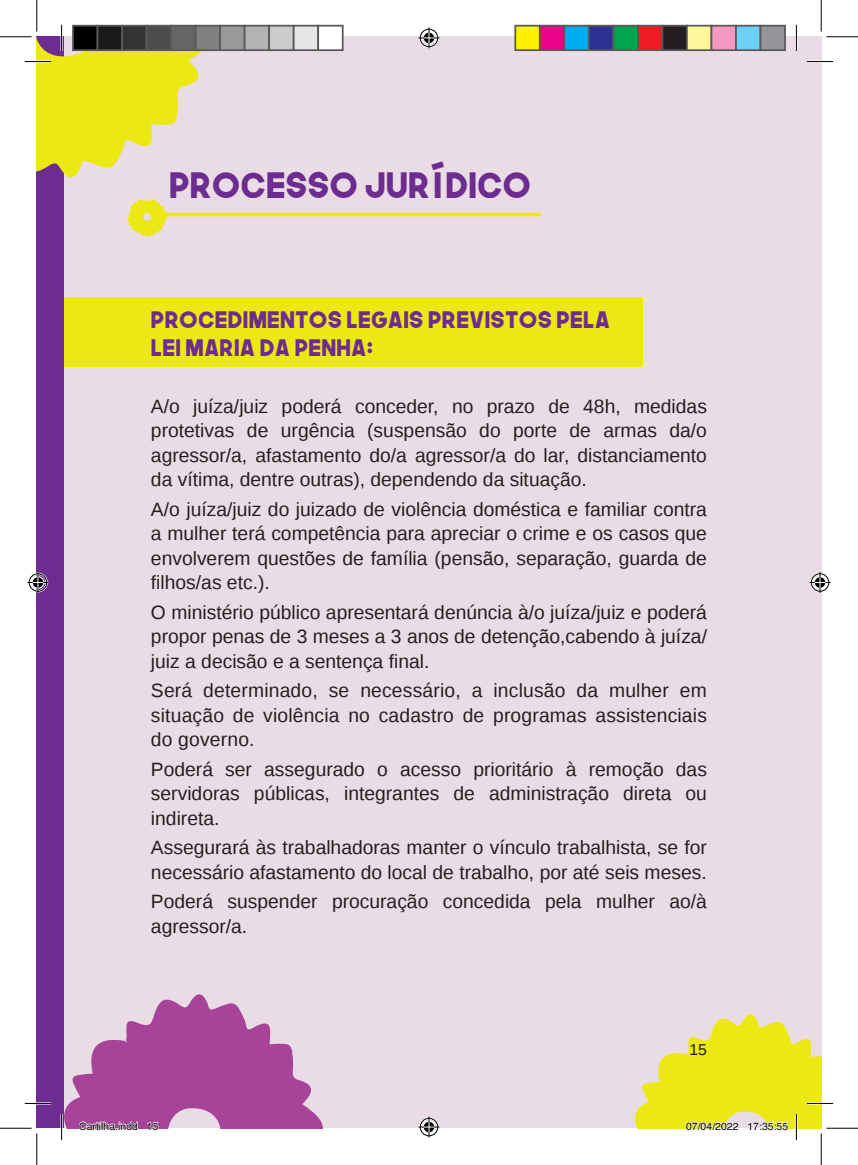
<style>
.page{position:relative;width:858px;height:1165px;background:#fff}
.page>*{position:absolute;margin:0;border:0;box-sizing:border-box;transform-origin:0 0}
.t1{font:35px "The Next Font";color:#6c2c90}
.t2{font:22.75px "The Next Font";letter-spacing:.01em;color:#6c2c90}
.t3{font:19.25px/24.5px "Liberation Sans";color:#231f20;text-align:justify}
.t4{font:15.75px "Liberation Sans";color:#231f20}
.t5{font:10.5px "Helvetica";color:#000}
</style>
<div class="page">
<div style="left:64px;top:37px;width:757px;height:1091px;background:#eadce5"></div>
<div style="left:37px;top:37px;width:27px;height:1091px;background:#6c2c90"></div>
<div style="left:64px;top:297px;width:578px;height:70px;background:#ece813"></div>
<hr style="left:152px;top:213px;width:388px;height:3px;background:#ece813">
<svg style="left:127px;top:199px;width:41px;height:38px"></svg>
<hr style="left:806px;top:60px;width:26px;height:3px;background:#fff">
<hr style="left:795px;top:25px;width:2px;height:26px;background:#fff">
<svg style="left:806px;top:61px;width:26px;height:1px"></svg>
<svg style="left:25px;top:25px;width:195px;height:156px"></svg>
<svg style="left:795px;top:25px;width:1px;height:26px"></svg>
<hr style="left:0;top:36px;width:32px;height:2px;background:#fff">
<hr style="left:36px;top:0;width:2px;height:32px;background:#fff">
<hr style="left:0;top:36px;width:32px;height:1px;background:#000">
<hr style="left:826px;top:36px;width:31px;height:1px;background:#000">
<hr style="left:0;top:1128px;width:32px;height:1px;background:#000">
<hr style="left:826px;top:1128px;width:31px;height:1px;background:#000">
<hr style="left:36px;top:0;width:1px;height:32px;background:#000">
<hr style="left:36px;top:1133px;width:1px;height:32px;background:#000">
<hr style="left:820px;top:0;width:1px;height:32px;background:#000">
<hr style="left:820px;top:1133px;width:1px;height:32px;background:#000">
<svg style="left:418px;top:27px;width:21px;height:21px"></svg>
<svg style="left:418px;top:1116px;width:21px;height:21px"></svg>
<svg style="left:27px;top:572px;width:21px;height:21px"></svg>
<svg style="left:809px;top:572px;width:21px;height:21px"></svg>
<div style="left:73px;top:26px;width:24px;height:24px;background:#000"></div>
<div style="left:72px;top:25px;width:26px;height:26px;border:2px solid #595959"></div>
<div style="left:97px;top:26px;width:25px;height:24px;background:#1a1a1a"></div>
<div style="left:97px;top:25px;width:26px;height:26px;border:2px solid #595959"></div>
<div style="left:122px;top:26px;width:24px;height:24px;background:#333"></div>
<div style="left:121px;top:25px;width:26px;height:26px;border:2px solid #595959"></div>
<div style="left:146px;top:26px;width:25px;height:24px;background:#4d4d4d"></div>
<div style="left:146px;top:25px;width:26px;height:26px;border:2px solid #595959"></div>
<div style="left:171px;top:26px;width:24px;height:24px;background:#666"></div>
<div style="left:170px;top:25px;width:26px;height:26px;border:2px solid #595959"></div>
<div style="left:195px;top:26px;width:25px;height:24px;background:#808080"></div>
<div style="left:195px;top:25px;width:26px;height:26px;border:2px solid #595959"></div>
<div style="left:220px;top:26px;width:24px;height:24px;background:#999"></div>
<div style="left:219px;top:25px;width:26px;height:26px;border:2px solid #595959"></div>
<div style="left:244px;top:26px;width:25px;height:24px;background:#b3b3b3"></div>
<div style="left:244px;top:25px;width:26px;height:26px;border:2px solid #595959"></div>
<div style="left:269px;top:26px;width:24px;height:24px;background:#ccc"></div>
<div style="left:268px;top:25px;width:26px;height:26px;border:2px solid #595959"></div>
<div style="left:293px;top:26px;width:25px;height:24px;background:#e6e6e6"></div>
<div style="left:293px;top:25px;width:26px;height:26px;border:2px solid #595959"></div>
<div style="left:318px;top:26px;width:24px;height:24px;background:#fff"></div>
<div style="left:317px;top:25px;width:26px;height:26px;border:2px solid #595959"></div>
<div style="left:515px;top:26px;width:24px;height:24px;background:#fff101"></div>
<div style="left:514px;top:25px;width:26px;height:26px;border:2px solid #595959"></div>
<div style="left:539px;top:26px;width:25px;height:24px;background:#ed028c"></div>
<div style="left:538px;top:25px;width:27px;height:26px;border:2px solid #595959"></div>
<div style="left:564px;top:26px;width:24px;height:24px;background:#00aeef"></div>
<div style="left:563px;top:25px;width:26px;height:26px;border:2px solid #595959"></div>
<div style="left:588px;top:26px;width:25px;height:24px;background:#2e3092"></div>
<div style="left:587px;top:25px;width:27px;height:26px;border:2px solid #595959"></div>
<div style="left:613px;top:26px;width:24px;height:24px;background:#00a54f"></div>
<div style="left:612px;top:25px;width:26px;height:26px;border:2px solid #595959"></div>
<div style="left:637px;top:26px;width:25px;height:24px;background:#ee1d23"></div>
<div style="left:636px;top:25px;width:27px;height:26px;border:2px solid #595959"></div>
<div style="left:662px;top:26px;width:24px;height:24px;background:#231f20"></div>
<div style="left:661px;top:25px;width:26px;height:26px;border:2px solid #595959"></div>
<div style="left:686px;top:26px;width:25px;height:24px;background:#fff79a"></div>
<div style="left:685px;top:25px;width:27px;height:26px;border:2px solid #595959"></div>
<div style="left:711px;top:26px;width:24px;height:24px;background:#f499c2"></div>
<div style="left:710px;top:25px;width:26px;height:26px;border:2px solid #595959"></div>
<div style="left:735px;top:26px;width:25px;height:24px;background:#6bcff6"></div>
<div style="left:734px;top:25px;width:27px;height:26px;border:2px solid #595959"></div>
<div style="left:760px;top:26px;width:24px;height:24px;background:#939598"></div>
<div style="left:759px;top:25px;width:26px;height:26px;border:2px solid #595959"></div>
<svg style="left:25px;top:991px;width:298px;height:149px"></svg>
<svg style="left:635px;top:1011px;width:197px;height:129px"></svg>
<p class="t1" style="left:169px;top:161px;width:363px">PROCESSO JURÍDICO</p>
<p class="t2" style="left:151px;top:304px;width:460px">PROCEDIMENTOS LEGAIS PREVISTOS PELA</p>
<p class="t2" style="left:151px;top:332px;width:223px">LEI MARIA DA PENHA:</p>
<p class="t3" style="left:151px;top:395px;width:557px">A/o juíza/juiz poderá conceder, no prazo de 48h, medidas protetivas de urgência (suspensão do porte de armas da/o agressor/a, afastamento do/a agressor/a do lar, distanciamento da vítima, dentre outras), dependendo da situação.</p>
<p class="t3" style="left:151px;top:498px;width:557px">A/o juíza/juiz do juizado de violência doméstica e familiar contra a mulher terá competência para apreciar o crime e os casos que envolverem questões de família (pensão, separação, guarda de filhos/as etc.).</p>
<p class="t3" style="left:151px;top:601px;width:557px">O ministério público apresentará denúncia à/o juíza/juiz e poderá propor penas de 3 meses a 3 anos de detenção,cabendo à juíza/ juiz a decisão e a sentença final.</p>
<p class="t3" style="left:151px;top:679px;width:557px">Será determinado, se necessário, a inclusão da mulher em situação de violência no cadastro de programas assistenciais do governo.</p>
<p class="t3" style="left:151px;top:758px;width:557px">Poderá ser assegurado o acesso prioritário à remoção das servidoras públicas, integrantes de administração direta ou indireta.</p>
<p class="t3" style="left:151px;top:836px;width:557px">Assegurará às trabalhadoras manter o vínculo trabalhista, se for necessário afastamento do local de trabalho, por até seis meses.</p>
<p class="t3" style="left:151px;top:890px;width:557px">Poderá suspender procuração concedida pela mulher ao/à agressor/a.</p>
<p class="t4" style="left:689px;top:1041px;width:19px">15</p>
<p class="t5" style="left:79px;top:1118px;width:81px">Cartilha.indd 15</p>
<p class="t5" style="left:685px;top:1118px;width:104px">07/04/2022 17:35:55</p>
</div>
